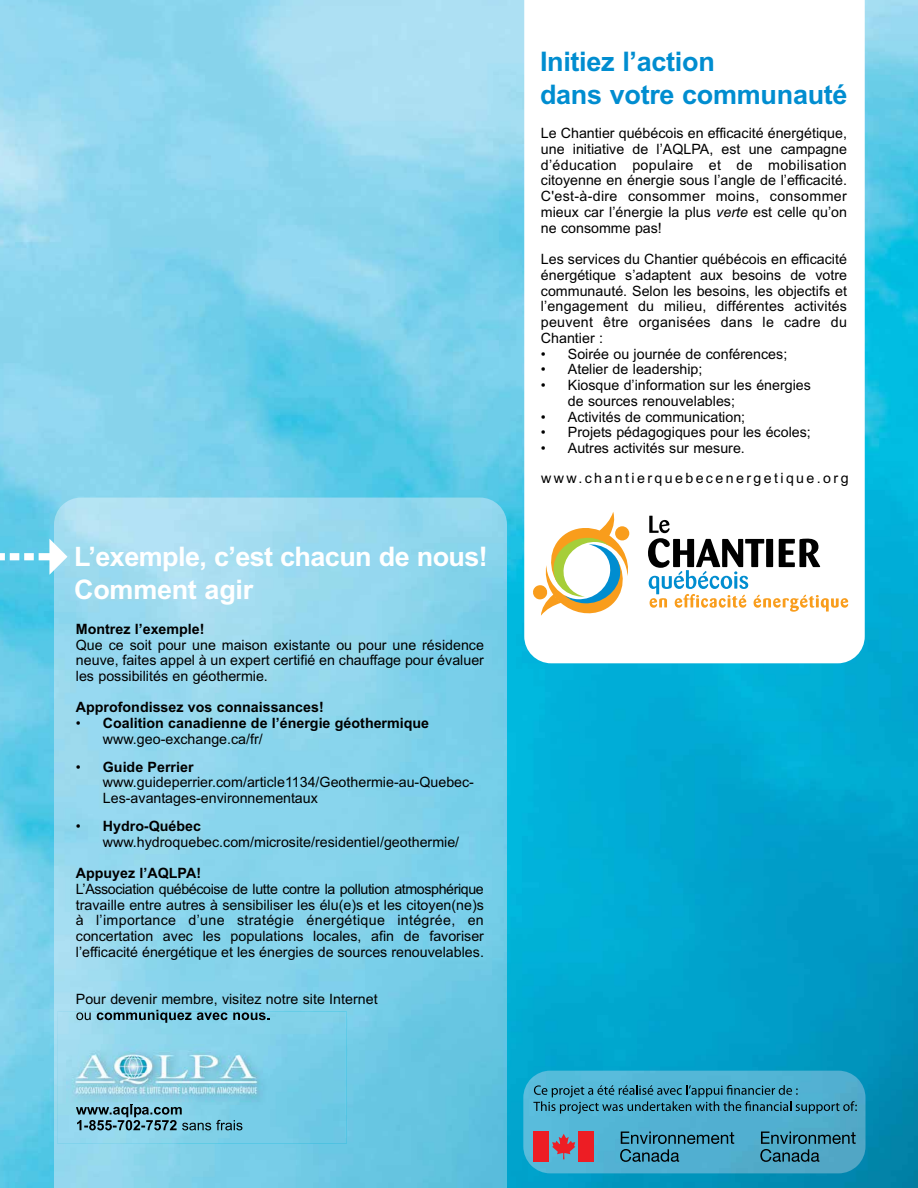
<style>
.page{position:relative;width:918px;height:1188px;background:#fff}
.page>*{position:absolute;margin:0;border:0;box-sizing:border-box;transform-origin:0 0}
.t1{font:700 27px/33px "Arial";letter-spacing:-.02em;color:#fff}
.t2{font:700 27px/33px "Arial";letter-spacing:-.01em;color:#008dd0}
.t3{font:14.25px/15.8px "Arial";color:#000;text-align:justify}
.t4{font:700 14.25px/15.8px "Arial";color:#000}
.t5{font:14.25px "Arial";letter-spacing:.165em;color:#000}
.s1{font-weight:400}
.s2{font-weight:700}
.s3{font-style:italic}
</style>
<div class="page">
<img style="left:0;top:0;width:918px;height:1188px">
<img style="left:54px;top:498px;width:453px;height:690px">
<svg style="left:0;top:539px;width:67px;height:36px"></svg>
<svg style="left:524px;top:0;width:341px;height:663px"></svg>
<img style="left:57px;top:1012px;width:290px;height:132px">
<img style="left:76px;top:1012px;width:15px;height:8px">
<img style="left:157px;top:1012px;width:109px;height:11px">
<img style="left:113px;top:1105px;width:69px;height:12px">
<img style="left:77px;top:1120px;width:100px;height:10px">
<img style="left:198px;top:1120px;width:44px;height:10px">
<img style="left:67px;top:1045px;width:200px;height:60px">
<svg style="left:532px;top:512px;width:97px;height:104px"></svg>
<svg style="left:648px;top:516px;width:200px;height:96px"></svg>
<img style="left:523px;top:1071px;width:343px;height:102px">
<svg style="left:533px;top:1085px;width:324px;height:29px;background:#4597b2"></svg>
<svg style="left:552px;top:1134px;width:23px;height:25px"></svg>
<div style="left:533px;top:1132px;width:16px;height:30px;background:#ed1d24"></div>
<div style="left:579px;top:1132px;width:15px;height:30px;background:#ed1d24"></div>
<svg style="left:620px;top:1132px;width:114px;height:30px;background:#418ea9"></svg>
<svg style="left:760px;top:1132px;width:96px;height:30px;background:#40879f"></svg>
<h1 class="t1" style="left:74px;top:541px;width:415px">L’exemple, c’est chacun de nous!<br>Comment agir</h1>
<p class="t4" style="left:76px;top:621px;width:130px">Montrez l’exemple!</p>
<p class="t3" style="left:76px;top:637px;width:410px">Que ce soit pour une maison existante ou pour une résidence neuve, faites appel à un expert certifié en chauffage pour évaluer les possibilités en géothermie.</p>
<p class="t4" style="left:76px;top:700px;width:249px">Approfondissez vos connaissances!</p>
<p class="t4" style="left:103px;top:716px;width:328px;text-indent:-27px"><span class="s1">•</span> Coalition canadienne de l’énergie géothermique <span class="s1">www.geo-exchange.ca/fr/</span></p>
<p class="t3" style="left:103px;top:759px;width:373px;text-align:left;text-indent:-27px">• <span class="s2">Guide Perrier </span>www.guideperrier.com/article1134/Geothermie-au-Quebec-<br>Les-avantages-environnementaux</p>
<p class="t3" style="left:103px;top:818px;width:358px;text-indent:-27px">• <span class="s2">Hydro-Québec </span>www.hydroquebec.com/microsite/residentiel/geothermie/</p>
<p class="t4" style="left:76px;top:866px;width:127px">Appuyez l’AQLPA!</p>
<p class="t3" style="left:76px;top:881px;width:410px">L’Association québécoise de lutte contre la pollution atmosphérique travaille entre autres à sensibiliser les élu(e)s et les citoyen(ne)s à l’importance d’une stratégie énergétique intégrée, en concertation avec les populations locales, afin de favoriser l’efficacité énergétique et les énergies de sources renouvelables.</p>
<p class="t3" style="left:76px;top:991px;width:303px">Pour devenir membre, visitez notre site Internet</p>
<h1 class="t2" style="left:540px;top:46px;width:309px">Initiez l’action<br>dans votre communauté</h1>
<p class="t3" style="left:541px;top:125px;width:308px">Le Chantier québécois en efficacité énergétique, une initiative de l’AQLPA, est une campagne d’éducation populaire et de mobilisation citoyenne en énergie sous l’angle de l’efficacité.<br>C'est-à-dire consommer moins, consommer mieux car l’énergie la plus <span class="s3">verte</span> est celle qu’on ne consomme pas!</p>
<p class="t3" style="left:541px;top:251px;width:308px">Les services du Chantier québécois en efficacité énergétique s’adaptent aux besoins de votre communauté. Selon les besoins, les objectifs et l’engagement du milieu, différentes activités peuvent être organisées dans le cadre du Chantier :</p>
<p class="t3" style="left:541px;top:346px;width:248px">• Soirée ou journée de conférences;</p>
<p class="t3" style="left:541px;top:362px;width:163px">• Atelier de leadership;</p>
<p class="t3" style="left:568px;top:377px;width:245px;text-indent:-27px">• Kiosque d’information sur les énergies de sources renouvelables;</p>
<p class="t3" style="left:541px;top:409px;width:206px">• Activités de communication;</p>
<p class="t3" style="left:541px;top:425px;width:271px">• Projets pédagogiques pour les écoles;</p>
<p class="t3" style="left:541px;top:440px;width:205px">• Autres activités sur mesure.</p>
<p class="t5" style="left:541px;top:469px;width:309px">www.chantierquebecenergetique.org</p>
</div>
